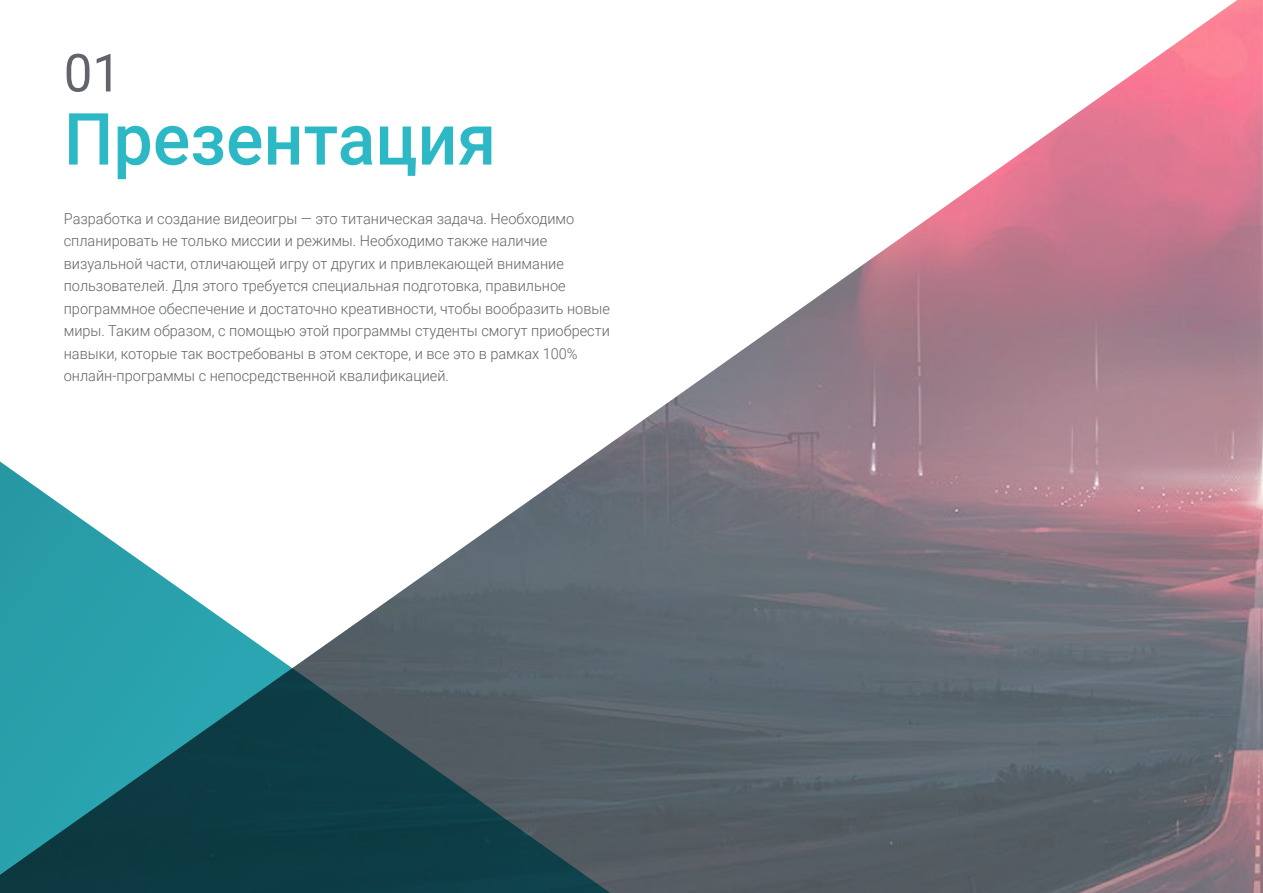
<style>
.page{position:relative;width:1263px;height:893px;background:#fff}
.page>*{position:absolute;margin:0;border:0;box-sizing:border-box;transform-origin:0 0}
.t1{font:500 72px "Roboto";color:#2db8c5}
.t2{font:52.5px "Roboto";color:#61646a}
.t3{font:300 15px/22.5px "Roboto";color:#61646a}
</style>
<div class="page">
<img style="left:606px;top:0;width:657px;height:893px">
<svg style="left:0;top:446px;width:640px;height:447px"></svg>
<h2 class="t2" style="left:64px;top:36px;width:59px">01</h2>
<h1 class="t1" style="left:64px;top:89px;width:434px">Презентация</h1>
<p class="t3" style="left:64px;top:207px;width:548px">Разработка и создание видеоигры — это титаническая задача. Необходимо спланировать не только миссии и режимы. Необходимо также наличие визуальной части, отличающей игру от других и привлекающей внимание пользователей. Для этого требуется специальная подготовка, правильное программное обеспечение и достаточно креативности, чтобы вообразить новые миры. Таким образом, с помощью этой программы студенты смогут приобрести навыки, которые так востребованы в этом секторе, и все это в рамках 100% онлайн-программы с непосредственной квалификацией.</p>
</div>
